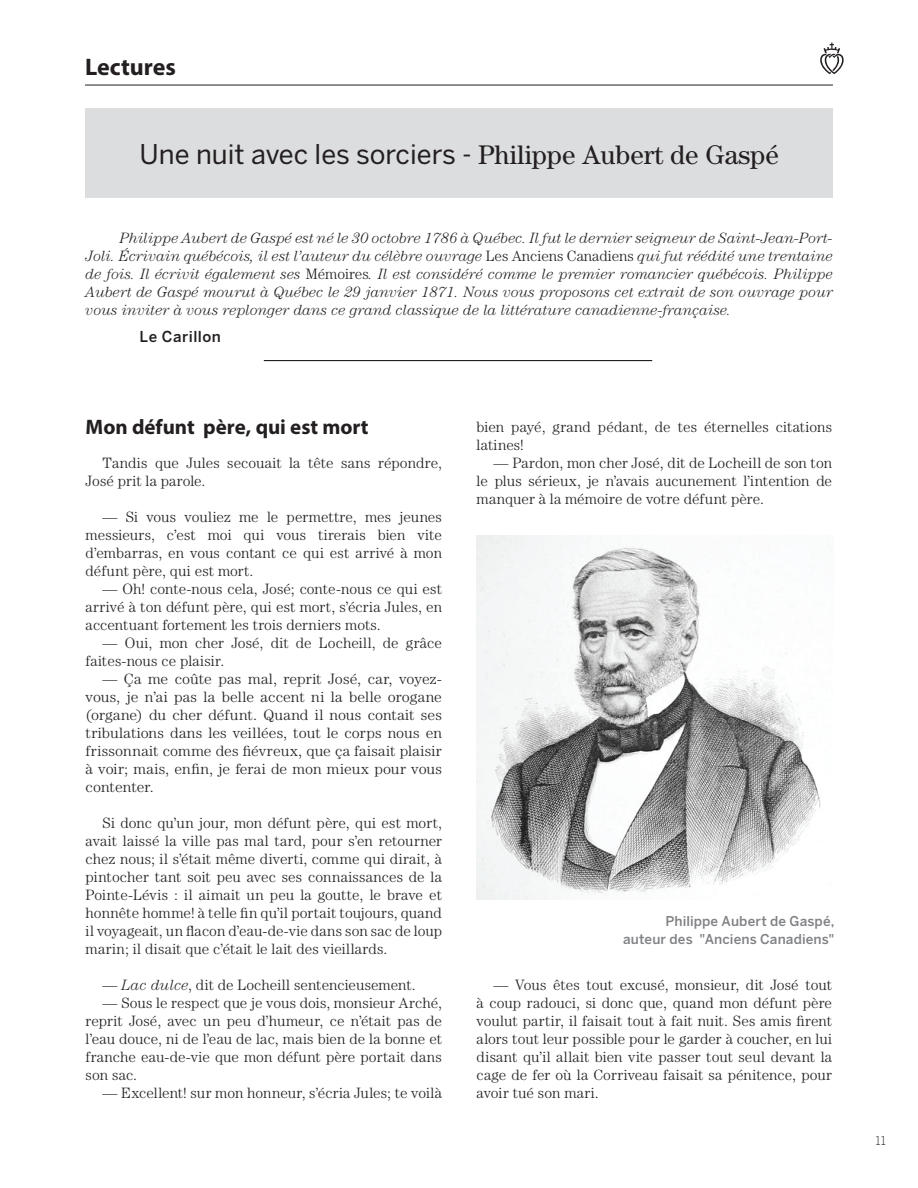
<style>
.page{position:relative;width:918px;height:1188px;background:#fff}
.page>*{position:absolute;margin:0;border:0;box-sizing:border-box;transform-origin:0 0}
.t1{font:27px "Benton Sans";color:#231f20}
.t2{font:700 24px "Myriad Pro";color:#231f20}
.t3{font:700 21px "Myriad Pro";color:#231f20}
.t4{font:300 15px/18px "Century Std";letter-spacing:.005em;color:#231f20;text-align:justify}
.t5{font:italic 300 15px/18px "Century Std";color:#231f20;text-align:justify}
.t6{font:500 15px "Benton Sans";letter-spacing:.035em;color:#231f20}
.t7{font:500 13.5px/18px "Benton Sans";letter-spacing:.01em;color:#808285;text-align:right}
.t8{font:300 12px "Benton Sans";color:#231f20}
.s1{font-family:"Century Std"}
.s2{font-style:normal}
.s3{font-style:italic}
</style>
<div class="page">
<hr style="left:85px;top:85px;width:748px;height:1px;background:#231f20">
<svg style="left:820px;top:43px;width:24px;height:31px"></svg>
<div style="left:86px;top:108px;width:747px;height:90px;background:#dcdddf"></div>
<hr style="left:264px;top:360px;width:388px;height:1px;background:#231f20">
<img style="left:476px;top:536px;width:345px;height:364px">
<h2 class="t2" style="left:85px;top:51px;width:92px">Lectures</h2>
<h1 class="t1" style="left:140px;top:138px;width:641px">Une nuit avec les sorciers - <span class="s1">Philippe Aubert de Gaspé</span></h1>
<p class="t5" style="left:86px;top:229px;width:749px;text-indent:34px">Philippe Aubert de Gaspé est né le 30 octobre 1786 à Québec. Il fut le dernier seigneur de Saint-Jean-Port-Joli. Écrivain québécois, il est l’auteur du célèbre ouvrage <span class="s2">Les Anciens Canadiens</span> qui fut réédité une trentaine de fois. Il écrivit également ses <span class="s2">Mémoires</span>. Il est considéré comme le premier romancier québécois. Philippe Aubert de Gaspé mourut à Québec le 29 janvier 1871. Nous vous proposons cet extrait de son ouvrage pour vous inviter à vous replonger dans ce grand classique de la littérature canadienne-française.</p>
<p class="t6" style="left:140px;top:328px;width:83px">Le Carillon</p>
<h3 class="t3" style="left:86px;top:413px;width:284px">Mon défunt père, qui est mort</h3>
<p class="t4" style="left:86px;top:454px;width:358px;text-indent:17px">Tandis que Jules secouait la tête sans répondre,<br>José prit la parole.</p>
<p class="t4" style="left:86px;top:508px;width:358px;text-indent:17px">— Si vous vouliez me le permettre, mes jeunes messieurs, c’est moi qui vous tirerais bien vite d’embarras, en vous contant ce qui est arrivé à mon défunt père, qui est mort.</p>
<p class="t4" style="left:86px;top:580px;width:358px;text-indent:17px">— Oh! conte-nous cela, José; conte-nous ce qui est arrivé à ton défunt père, qui est mort, s’écria Jules, en accentuant fortement les trois derniers mots.</p>
<p class="t4" style="left:86px;top:634px;width:358px;text-indent:17px">— Oui, mon cher José, dit de Locheill, de grâce faites-nous ce plaisir.</p>
<p class="t4" style="left:86px;top:670px;width:358px;text-indent:17px">— Ça me coûte pas mal, reprit José, car, voyez&shy;vous, je n’ai pas la belle accent ni la belle orogane (organe) du cher défunt. Quand il nous contait ses tribulations dans les veillées, tout le corps nous en frissonnait comme des fiévreux, que ça faisait plaisir à voir; mais, enfin, je ferai de mon mieux pour vous contenter.</p>
<p class="t4" style="left:86px;top:814px;width:358px;text-indent:17px">Si donc qu’un jour, mon défunt père, qui est mort, avait laissé la ville pas mal tard, pour s’en retourner chez nous; il s’était même diverti, comme qui dirait, à pintocher tant soit peu avec ses connaissances de la Pointe-Lévis : il aimait un peu la goutte, le brave et honnête homme! à telle fin qu’il portait toujours, quand il voyageait, un flacon d’eau-de-vie dans son sac de loup marin; il disait que c’était le lait des vieillards.</p>
<p class="t4" style="left:103px;top:976px;width:315px">— <span class="s3">Lac dulce</span>, dit de Locheill sentencieusement.</p>
<p class="t4" style="left:86px;top:994px;width:358px;text-indent:17px">— Sous le respect que je vous dois, monsieur Arché, reprit José, avec un peu d’humeur, ce n’était pas de l’eau douce, ni de l’eau de lac, mais bien de la bonne et franche eau-de-vie que mon défunt père portait dans son sac.</p>
<p class="t4" style="left:103px;top:1084px;width:341px">— Excellent! sur mon honneur, s’écria Jules; te voilà</p>
<p class="t4" style="left:477px;top:418px;width:357px">bien payé, grand pédant, de tes éternelles citations latines!</p>
<p class="t4" style="left:477px;top:454px;width:357px;text-indent:17px">— Pardon, mon cher José, dit de Locheill de son ton le plus sérieux, je n’avais aucunement l’intention de manquer à la mémoire de votre défunt père.</p>
<p class="t7" style="left:623px;top:912px;width:213px">Philippe Aubert de Gaspé, auteur des "Anciens Canadiens"</p>
<p class="t4" style="left:477px;top:976px;width:357px;text-indent:17px">— Vous êtes tout excusé, monsieur, dit José tout à coup radouci, si donc que, quand mon défunt père voulut partir, il faisait tout à fait nuit. Ses amis firent alors tout leur possible pour le garder à coucher, en lui disant qu’il allait bien vite passer tout seul devant la cage de fer où la Corriveau faisait sa pénitence, pour avoir tué son mari.</p>
<p class="t8" style="left:875px;top:1134px;width:12px">11</p>
</div>
